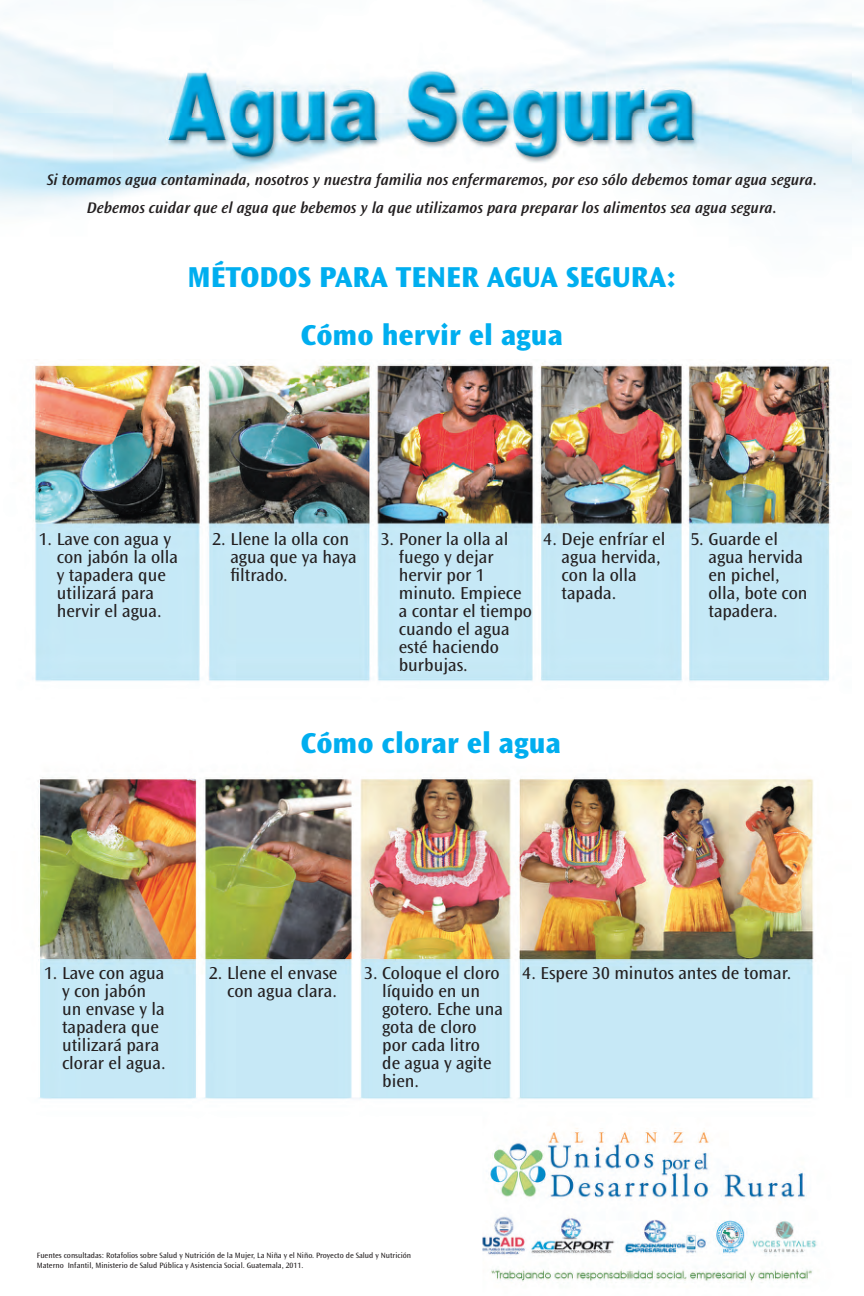
<style>
.page{position:relative;width:864px;height:1296px;background:#fff}
.page>*{position:absolute;margin:0;border:0;box-sizing:border-box;transform-origin:0 0}
.titulo{font:800 30px "Ocean Sans Std";color:#00aeef}
.numeros{font:18px/18px "Ocean Sans Std";color:#231f20}
.t1{font:italic 600 16px "Ocean Sans Std";color:#231f20}
.PIE{font:8px/9.6px "Ocean Sans Std";color:#231f20}
</style>
<div class="page">
<img style="left:0;top:0;width:864px;height:1283px">
<p class="t1" style="left:47px;top:171px;width:772px">Si tomamos agua contaminada, nosotros y nuestra familia nos enfermaremos, por eso sólo debemos tomar agua segura.</p>
<p class="t1" style="left:87px;top:199px;width:692px">Debemos cuidar que el agua que bebemos y la que utilizamos para preparar los alimentos sea agua segura.</p>
<p class="titulo" style="left:187px;top:260px;width:491px">MÉTODOS PARA TENER AGUA SEGURA:</p>
<p class="titulo" style="left:301px;top:318px;width:264px">Cómo hervir el agua</p>
<p class="numeros" style="left:57px;top:530px;width:123px;text-indent:-18px">1. Lave con agua y con jabón la olla y tapadera que utilizará para hervir el agua.</p>
<p class="numeros" style="left:230px;top:530px;width:128px;text-indent:-18px">2. Llene la olla con agua que ya haya filtrado.</p>
<p class="numeros" style="left:399px;top:530px;width:135px;text-indent:-18px">3. Poner la olla al fuego y dejar hervir por 1 minuto. Empiece a contar el tiempo cuando el agua esté haciendo burbujas.</p>
<p class="numeros" style="left:562px;top:530px;width:105px;text-indent:-18px">4. Deje enfríar el agua hervida, con la olla tapada.</p>
<p class="titulo" style="left:301px;top:727px;width:261px">Cómo clorar el agua</p>
<p class="numeros" style="left:708px;top:530px;width:101px;text-indent:-18px">5. Guarde el agua hervida en pichel, olla, bote con tapadera.</p>
<p class="numeros" style="left:62px;top:965px;width:105px;text-indent:-18px">1. Lave con agua y con jabón un envase y la tapadera que utilizará para clorar el agua.</p>
<p class="numeros" style="left:209px;top:965px;width:130px;text-align:right">2. Llene el envase con agua clara.</p>
<p class="numeros" style="left:382px;top:965px;width:122px;text-indent:-18px">3. Coloque el cloro líquido en un gotero. Eche una gota de cloro por cada litro<br>de agua y agite bien.</p>
<p class="numeros" style="left:523px;top:965px;width:270px">4. Espere 30 minutos antes de tomar.</p>
<p class="PIE" style="left:37px;top:1251px;width:376px">Fuentes consultadas: Rotafolios sobre Salud y Nutrición de la Mujer, La Niña y el Niño. Proyecto de Salud y Nutrición<br>Materno Infantil, Ministerio de Salud Pública y Asistencia Social. Guatemala, 2011.</p>
</div>
